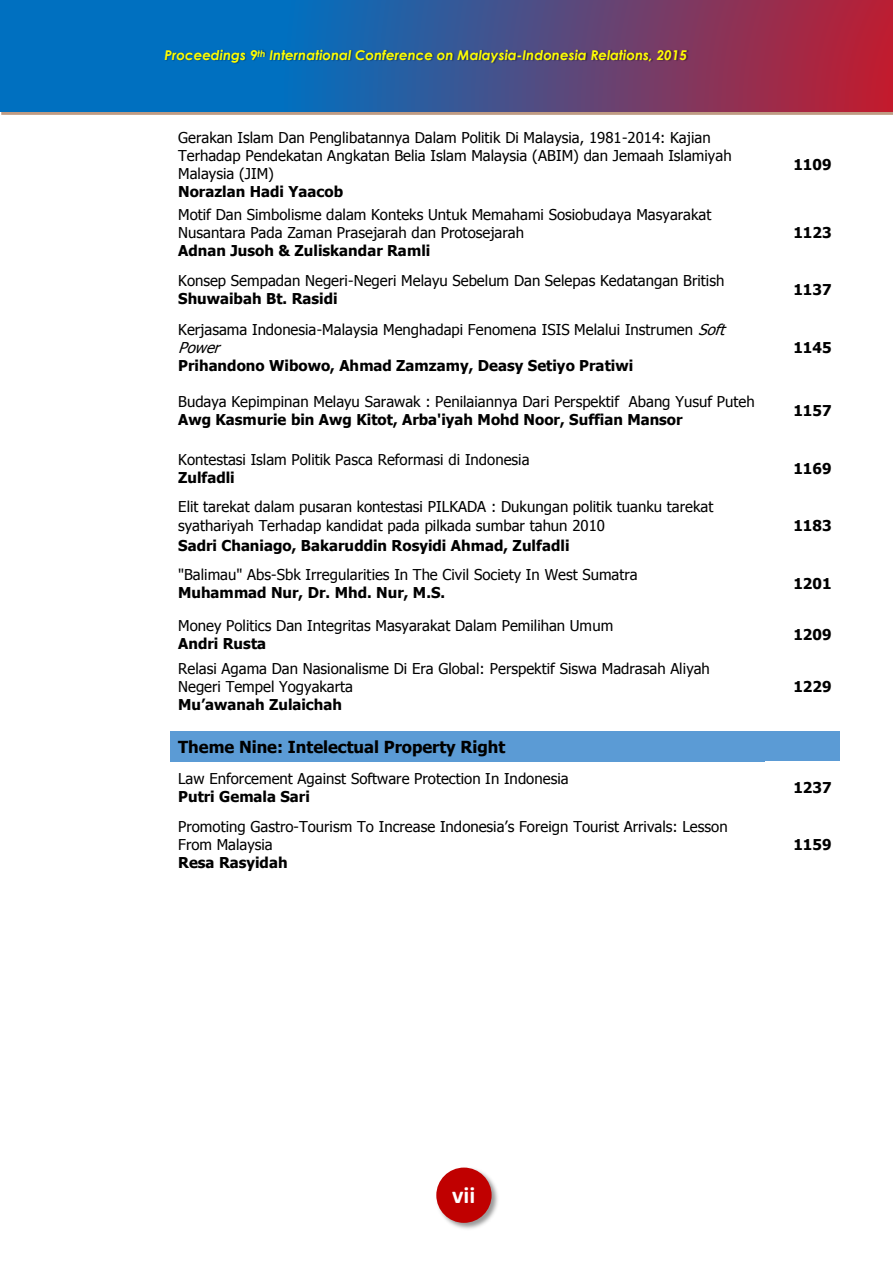
<style>
.page{position:relative;width:893px;height:1263px;background:#fff}
.page>*{position:absolute;margin:0;border:0;box-sizing:border-box;transform-origin:0 0}
.t1{font:700 24px "Calibri";color:#fff}
.t2{font:700 16.5px "Tahoma";color:#000}
.t3{font:15px/18.1px "Tahoma";color:#000}
.t4{font:700 15px "Tahoma";color:#000}
.t5{font:italic 700 13.5px "Century Gothic";color:#ff0}
.s1{font-style:italic}
.s2{font-style:inherit}
</style>
<div class="page">
<img style="left:1px;top:111px;width:892px;height:3px">
<svg style="left:0;top:0;width:893px;height:111px;background:#41538e"></svg>
<img style="left:0;top:5px;width:893px;height:101px">
<img style="left:156px;top:41px;width:542px;height:32px">
<img style="left:678px;top:42px;width:28px;height:32px">
<img style="left:436px;top:1169px;width:62px;height:60px">
<img style="left:441px;top:1178px;width:52px;height:41px">
<div style="left:436px;top:1167px;width:56px;height:56px;background:#c00000;border-radius:50%"></div>
<div style="left:170px;top:731px;width:595px;height:5px;background:#5b9bd5"></div>
<div style="left:170px;top:736px;width:8px;height:20px;background:#5b9bd5"></div>
<div style="left:757px;top:736px;width:8px;height:20px;background:#5b9bd5"></div>
<div style="left:170px;top:756px;width:595px;height:5px;background:#5b9bd5"></div>
<div style="left:178px;top:736px;width:579px;height:20px;background:#5b9bd5"></div>
<div style="left:765px;top:731px;width:75px;height:6px;background:#5b9bd5"></div>
<div style="left:765px;top:737px;width:8px;height:18px;background:#5b9bd5"></div>
<div style="left:832px;top:737px;width:8px;height:18px;background:#5b9bd5"></div>
<div style="left:765px;top:755px;width:75px;height:6px;background:#5b9bd5"></div>
<div style="left:773px;top:737px;width:59px;height:18px;background:#5b9bd5"></div>
<p class="t5" style="left:165px;top:47px;width:524px">Proceedings 9<sup>th</sup> International Conference on Malaysia-Indonesia Relations, 2015</p>
<p class="t3" style="left:178px;top:128px;width:555px">Gerakan Islam Dan Penglibatannya Dalam Politik Di Malaysia, 1981-2014: Kajian<br>Terhadap Pendekatan Angkatan Belia Islam Malaysia (ABIM) dan Jemaah Islamiyah<br>Malaysia (JIM)</p>
<p class="t4" style="left:178px;top:182px;width:166px">Norazlan Hadi Yaacob</p>
<p class="t3" style="left:178px;top:205px;width:535px">Motif Dan Simbolisme dalam Konteks Untuk Memahami Sosiobudaya Masyarakat<br>Nusantara Pada Zaman Prasejarah dan Protosejarah</p>
<p class="t4" style="left:178px;top:241px;width:254px">Adnan Jusoh &amp; Zuliskandar Ramli</p>
<p class="t3" style="left:178px;top:271px;width:548px">Konsep Sempadan Negeri-Negeri Melayu Sebelum Dan Selepas Kedatangan British</p>
<p class="t4" style="left:178px;top:289px;width:161px">Shuwaibah Bt. Rasidi</p>
<p class="t3" style="left:178px;top:320px;width:552px">Kerjasama Indonesia-Malaysia Menghadapi Fenomena ISIS Melalui Instrumen <span class="s1">Soft<br>Power</span></p>
<p class="t4" style="left:178px;top:356px;width:456px">Prihandono Wibowo, Ahmad Zamzamy, Deasy Setiyo Pratiwi</p>
<p class="t3" style="left:178px;top:392px;width:578px">Budaya Kepimpinan Melayu Sarawak : Penilaiannya Dari Perspektif Abang Yusuf Puteh</p>
<p class="t4" style="left:178px;top:410px;width:506px">Awg Kasmurie bin Awg Kitot, Arba'iyah Mohd Noor, Suffian Mansor</p>
<p class="t3" style="left:178px;top:450px;width:353px">Kontestasi Islam Politik Pasca Reformasi di Indonesia</p>
<p class="t4" style="left:178px;top:468px;width:58px">Zulfadli</p>
<p class="t3" style="left:178px;top:496px;width:537px;line-height:19.5px">Elit tarekat dalam pusaran kontestasi PILKADA : Dukungan politik tuanku tarekat syathariyah Terhadap kandidat pada pilkada sumbar tahun 2010</p>
<p class="t4" style="left:178px;top:536px;width:393px">Sadri Chaniago, Bakaruddin Rosyidi Ahmad, Zulfadli</p>
<p class="t3" style="left:178px;top:564px;width:461px">"Balimau" Abs-Sbk Irregularities In The Civil Society In West Sumatra</p>
<p class="t4" style="left:178px;top:583px;width:268px">Muhammad Nur, Dr. Mhd. Nur, M.S.</p>
<p class="t3" style="left:178px;top:615px;width:436px">Money Politics Dan Integritas Masyarakat Dalam Pemilihan Umum</p>
<p class="t4" style="left:178px;top:633px;width:89px">Andri Rusta</p>
<p class="t3" style="left:178px;top:659px;width:533px">Relasi Agama Dan Nasionalisme Di Era Global: Perspektif Siswa Madrasah Aliyah<br>Negeri Tempel Yogyakarta</p>
<p class="t4" style="left:178px;top:695px;width:165px">Mu’awanah Zulaichah</p>
<p class="t2" style="left:178px;top:736px;width:329px">Theme Nine: Intelectual Property Right</p>
<p class="t3" style="left:178px;top:769px;width:392px">Law Enforcement Against Software Protection In Indonesia</p>
<p class="t4" style="left:178px;top:787px;width:133px">Putri Gemala Sari</p>
<p class="t3" style="left:178px;top:817px;width:551px">Promoting Gastro-Tourism To Increase Indonesia’s Foreign Tourist Arrivals: Lesson<br>From Malaysia</p>
<p class="t4" style="left:178px;top:853px;width:111px">Resa Rasyidah</p>
<p class="t4" style="left:793px;top:155px;width:40px">1109</p>
<p class="t4" style="left:793px;top:223px;width:40px">1123</p>
<p class="t4" style="left:793px;top:280px;width:40px">1137</p>
<p class="t4" style="left:793px;top:337px;width:40px">1145</p>
<p class="t4" style="left:793px;top:401px;width:40px">1157</p>
<p class="t4" style="left:793px;top:459px;width:40px">1169</p>
<p class="t4" style="left:793px;top:516px;width:40px">1183</p>
<p class="t4" style="left:793px;top:573px;width:40px">1201</p>
<p class="t4" style="left:793px;top:624px;width:40px">1209</p>
<p class="t4" style="left:793px;top:677px;width:40px">1229</p>
<p class="t4" style="left:793px;top:778px;width:40px">1237</p>
<p class="t4" style="left:793px;top:835px;width:40px">1159</p>
<p class="t1" style="left:452px;top:1185px;width:25px">v<span class="s2">i</span>i</p>
</div>
